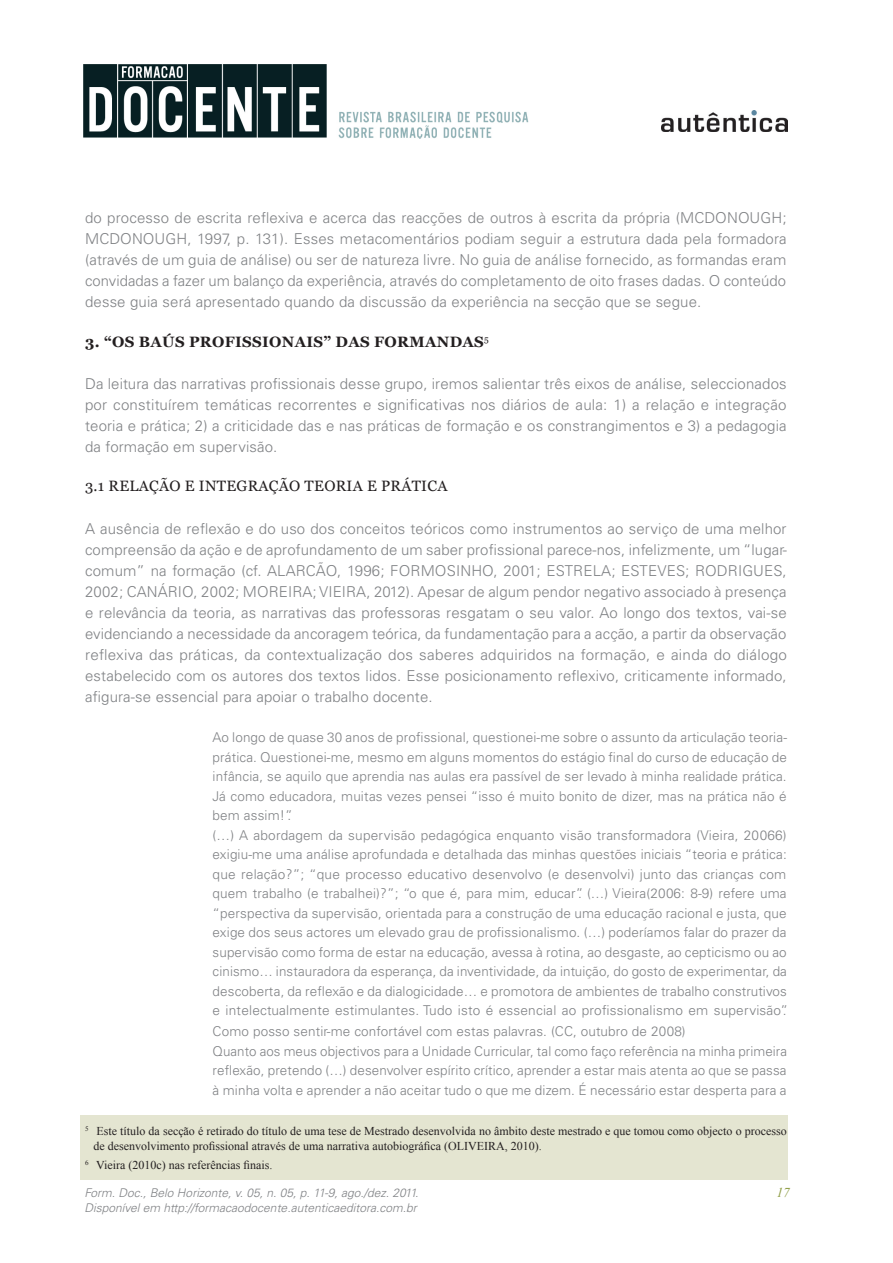
<style>
.page{position:relative;width:893px;height:1263px;background:#fff}
.page>*{position:absolute;margin:0;border:0;box-sizing:border-box;transform-origin:0 0}
.Texto_corrido{font:300 15px/21px "Univers LT Std";letter-spacing:.01em;color:#808285;text-align:justify}
.Titulo2{font:700 15px "Georgia";letter-spacing:.02em;color:#231f20}
.Titulo2-2{font:15px "Georgia";letter-spacing:.02em;color:#231f20}
.Recuado{font:300 13.5px/19.5px "Univers LT Std";letter-spacing:.01em;color:#808285;text-align:justify}
.t1{font:italic 13.5px "Times New Roman";color:#919f48}
.Nota_de_Rodape{font:12px/15px "Times New Roman";color:#231f20}
.t2{font:italic 300 12px "Univers LT Std";color:#808285}
</style>
<div class="page">
<img style="left:84px;top:65px;width:445px;height:73px">
<img style="left:661px;top:110px;width:127px;height:22px">
<div style="left:81px;top:1115px;width:707px;height:64px;background:#e4e5d1"></div>
<p class="Texto_corrido" style="left:85px;top:208px;width:703px">do processo de escrita reflexiva e acerca das reacções de outros à escrita da própria (MCDONOUGH; MCDONOUGH, 1997, p. 131). Esses metacomentários podiam seguir a estrutura dada pela formadora (através de um guia de análise) ou ser de natureza livre. No guia de análise fornecido, as formandas eram convidadas a fazer um balanço da experiência, através do completamento de oito frases dadas. O conteúdo desse guia será apresentado quando da discussão da experiência na secção que se segue.</p>
<p class="Titulo2" style="left:85px;top:332px;width:405px">3. “OS BAÚS PROFISSIONAIS” DAS FORMANDAS<sup>5</sup></p>
<p class="Texto_corrido" style="left:85px;top:373px;width:703px">Da leitura das narrativas profissionais desse grupo, iremos salientar três eixos de análise, seleccionados por constituírem temáticas recorrentes e significativas nos diários de aula: 1) a relação e integração teoria e prática; 2) a criticidade das e nas práticas de formação e os constrangimentos e 3) a pedagogia da formação em supervisão.</p>
<p class="Titulo2-2" style="left:85px;top:477px;width:364px">3.1 RELAÇÃO E INTEGRAÇÃO TEORIA E PRÁTICA</p>
<p class="Texto_corrido" style="left:85px;top:518px;width:703px">A ausência de reflexão e do uso dos conceitos teóricos como instrumentos ao serviço de uma melhor compreensão da ação e de aprofundamento de um saber profissional parece-nos, infelizmente, um “lugar&shy;comum” na formação (cf. ALARCÃO, 1996; FORMOSINHO, 2001; ESTRELA; ESTEVES; RODRIGUES, 2002; CANÁRIO, 2002; MOREIRA; VIEIRA, 2012). Apesar de algum pendor negativo associado à presença e relevância da teoria, as narrativas das professoras resgatam o seu valor. Ao longo dos textos, vai-se evidenciando a necessidade da ancoragem teórica, da fundamentação para a acção, a partir da observação reflexiva das práticas, da contextualização dos saberes adquiridos na formação, e ainda do diálogo estabelecido com os autores dos textos lidos. Esse posicionamento reflexivo, criticamente informado, afigura-se essencial para apoiar o trabalho docente.</p>
<p class="Recuado" style="left:213px;top:728px;width:576px">Ao longo de quase 30 anos de profissional, questionei-me sobre o assunto da articulação teoria&shy;prática. Questionei-me, mesmo em alguns momentos do estágio final do curso de educação de infância, se aquilo que aprendia nas aulas era passível de ser levado à minha realidade prática.<br>Já como educadora, muitas vezes pensei “isso é muito bonito de dizer, mas na prática não é bem assim!”.</p>
<p class="Recuado" style="left:213px;top:825px;width:577px">(…) A abordagem da supervisão pedagógica enquanto visão transformadora (Vieira, 20066) exigiu-me uma análise aprofundada e detalhada das minhas questões iniciais “teoria e prática: que relação?”; “que processo educativo desenvolvo (e desenvolvi) junto das crianças com quem trabalho (e trabalhei)?”; “o que é, para mim, educar”. (…) Vieira(2006: 8-9) refere uma “perspectiva da supervisão, orientada para a construção de uma educação racional e justa, que exige dos seus actores um elevado grau de profissionalismo. (…) poderíamos falar do prazer da supervisão como forma de estar na educação, avessa à rotina, ao desgaste, ao cepticismo ou ao cinismo… instauradora da esperança, da inventividade, da intuição, do gosto de experimentar, da descoberta, da reflexão e da dialogicidade… e promotora de ambientes de trabalho construtivos e intelectualmente estimulantes. Tudo isto é essencial ao profissionalismo em supervisão”.</p>
<p class="Recuado" style="left:213px;top:1022px;width:475px">Como posso sentir-me confortável com estas palavras. (CC, outubro de 2008)</p>
<p class="Recuado" style="left:213px;top:1041px;width:576px">Quanto aos meus objectivos para a Unidade Curricular, tal como faço referência na minha primeira reflexão, pretendo (…) desenvolver espírito crítico, aprender a estar mais atenta ao que se passa à minha volta e aprender a não aceitar tudo o que me dizem. É necessário estar desperta para a</p>
<p class="Nota_de_Rodape" style="left:94px;top:1123px;width:695px;text-indent:-8px"><sup>5</sup> Este título da secção é retirado do título de uma tese de Mestrado desenvolvida no âmbito deste mestrado e que tomou como objecto o processo de desenvolvimento profissional através de uma narrativa autobiográfica (OLIVEIRA, 2010).</p>
<p class="Nota_de_Rodape" style="left:85px;top:1158px;width:189px"><sup>6</sup> Vieira (2010c) nas referências finais.</p>
<p class="t2" style="left:84px;top:1186px;width:336px">Form. Doc., Belo Horizonte, v. 05, n. 05, p. 11-9, ago./dez. 2011.</p>
<p class="t1" style="left:776px;top:1183px;width:15px">17</p>
<p class="t2" style="left:84px;top:1200px;width:334px">Disponível em http://formacaodocente.autenticaeditora.com.br</p>
</div>
